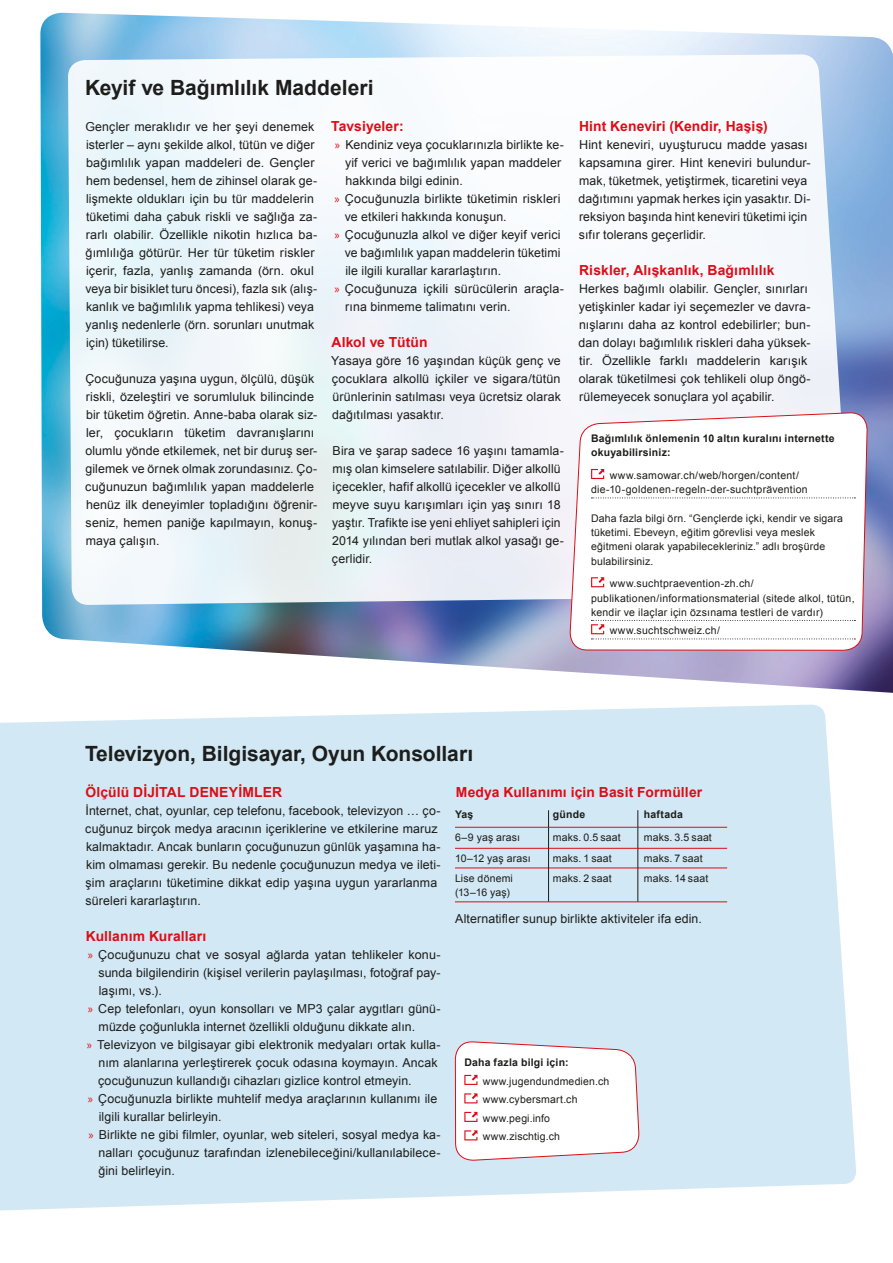
<style>
.page{position:relative;width:893px;height:1263px;background:#fff}
.page>*{position:absolute;margin:0;border:0;box-sizing:border-box;transform-origin:0 0}
.t1{font:700 21px "Arial";color:#1d1d1b}
.t2{font:700 13.8px "Arial";letter-spacing:.01em;color:#dc0d16}
.t3{font:12.3px/18px "Arial";letter-spacing:.01em;color:#1d1d1b}
.t4{font:10.5px/14.2px "Arial";letter-spacing:.02em;color:#1d1d1b}
.t5{font:700 10.5px/14.2px "Arial";letter-spacing:.02em;color:#1d1d1b}
.s1{font-family:"Myriad Pro";color:#dc0d16}
</style>
<div class="page">
<img style="left:40px;top:13px;width:853px;height:680px">
<svg style="left:68px;top:54px;width:784px;height:551px;fill:#f3f7fb"></svg>
<svg style="left:569px;top:412px;width:299px;height:239px"></svg>
<svg style="left:640px;top:497px;width:215px;height:1px"></svg>
<svg style="left:591px;top:469px;width:13px;height:10px"></svg>
<svg style="left:640px;top:620px;width:215px;height:19px"></svg>
<div style="left:0;top:704px;width:856px;height:507px;background:#d2e8f4"></div>
<hr style="left:638px;top:827px;width:89px;height:1px;background:#dc0d16">
<hr style="left:638px;top:848px;width:89px;height:1px;background:#dc0d16">
<hr style="left:638px;top:868px;width:89px;height:1px;background:#dc0d16">
<hr style="left:638px;top:901px;width:89px;height:1px;background:#dc0d16">
<svg style="left:455px;top:490px;width:185px;height:721px"></svg>
<svg style="left:455px;top:1041px;width:185px;height:120px"></svg>
<h1 class="t1" style="left:85px;top:73px;width:290px">Keyif ve Bağımlılık Maddeleri</h1>
<p class="t3" style="left:85px;top:118px;width:233px">Gençler meraklıdır ve her şeyi denemek isterler – aynı şekilde alkol, tütün ve diğer bağımlılık yapan maddeleri de. Gençler hem bedensel, hem de zihinsel olarak ge&shy;lişmekte oldukları için bu tür maddelerin tüketimi daha çabuk riskli ve sağlığa za&shy;rarlı olabilir. Özellikle nikotin hızlıca ba&shy;ğımlılığa götürür. Her tür tüketim riskler içerir, fazla, yanlış zamanda (örn. okul veya bir bisiklet turu öncesi), fazla sık (alış&shy;kanlık ve bağımlılık yapma tehlikesi) veya yanlış nedenlerle (örn. sorunları unutmak için) tüketilirse.</p>
<p class="t3" style="left:85px;top:370px;width:233px">Çocuğunuza yaşına uygun, ölçülü, düşük riskli, özeleştiri ve sorumluluk bilincinde bir tüketim öğretin. Anne-baba olarak siz&shy;ler, çocukların tüketim davranışlarını olumlu yönde etkilemek, net bir duruş ser&shy;gilemek ve örnek olmak zorundasınız. Ço&shy;cuğunuzun bağımlılık yapan maddelerle henüz ilk deneyimler topladığını öğrenir&shy;seniz, hemen paniğe kapılmayın, konuş&shy;maya çalışın.</p>
<p class="t2" style="left:331px;top:117px;width:74px">Tavsiyeler:</p>
<p class="t3" style="left:335px;top:136px;width:230px"><span class="s1">»</span> Kendiniz veya çocuklarınızla birlikte ke-</p>
<p class="t3" style="left:345px;top:154px;width:218px">yif verici ve bağımlılık yapan maddeler</p>
<p class="t3" style="left:345px;top:172px;width:119px">hakkında bilgi edinin.</p>
<p class="t3" style="left:334px;top:190px;width:228px"><span class="s1">»</span> Çocuğunuzla birlikte tüketimin riskleri</p>
<p class="t3" style="left:345px;top:208px;width:163px">ve etkileri hakkında konuşun.</p>
<p class="t3" style="left:334px;top:226px;width:228px"><span class="s1">»</span> Çocuğunuzla alkol ve diğer keyif verici</p>
<p class="t3" style="left:345px;top:244px;width:217px">ve bağımlılık yapan maddelerin tüketimi</p>
<p class="t3" style="left:345px;top:262px;width:157px">ile ilgili kurallar kararlaştırın.</p>
<p class="t3" style="left:334px;top:280px;width:231px"><span class="s1">»</span> Çocuğunuza içkili sürücülerin araçla-</p>
<p class="t3" style="left:345px;top:298px;width:167px">rına binmeme talimatını verin.</p>
<p class="t2" style="left:332px;top:333px;width:98px">Alkol ve Tütün</p>
<p class="t3" style="left:331px;top:352px;width:231px;text-align:justify">Yasaya göre 16 yaşından küçük genç ve çocuklara alkollü içkiler ve sigara/tütün ürünlerinin satılması veya ücretsiz olarak dağıtılması yasaktır.</p>
<p class="t3" style="left:332px;top:442px;width:233px">Bira ve şarap sadece 16 yaşını tamamla&shy;mış olan kimselere satılabilir. Diğer alkollü içecekler, hafif alkollü içecekler ve alkollü meyve suyu karışımları için yaş sınırı 18 yaştır. Trafikte ise yeni ehliyet sahipleri için 2014 yılından beri mutlak alkol yasağı ge&shy;çerlidir.</p>
<p class="t2" style="left:579px;top:117px;width:190px">Hint Keneviri (Kendir, Haşiş)</p>
<p class="t3" style="left:579px;top:136px;width:233px">Hint keneviri, uyuşturucu madde yasası kapsamına girer. Hint keneviri bulundur&shy;mak, tüketmek, yetiştirmek, ticaretini veya dağıtımını yapmak herkes için yasaktır. Di&shy;reksiyon başında hint keneviri tüketimi için sıfır tolerans geçerlidir.</p>
<p class="t2" style="left:579px;top:261px;width:197px">Riskler, Alışkanlık, Bağımlılık</p>
<p class="t3" style="left:579px;top:280px;width:233px">Herkes bağımlı olabilir. Gençler, sınırları yetişkinler kadar iyi seçemezler ve davra&shy;nışlarını daha az kontrol edebilirler; bun&shy;dan dolayı bağımlılık riskleri daha yüksek&shy;tir. Özellikle farklı maddelerin karışık olarak tüketilmesi çok tehlikeli olup öngö&shy;rülemeyecek sonuçlara yol açabilir.</p>
<p class="t5" style="left:591px;top:431px;width:245px">Bağımlılık önlemenin 10 altın kuralını internette okuyabilirsiniz:</p>
<p class="t4" style="left:591px;top:468px;width:218px;text-indent:19px">www.samowar.ch/web/horgen/content/ die-10-goldenen-regeln-der-suchtprävention</p>
<p class="t4" style="left:591px;top:511px;width:254px">Daha fazla bilgi örn. “Gençlerde içki, kendir ve sigara tüketimi. Ebeveyn, eğitim görevlisi veya meslek eğitmeni olarak yapabilecekleriniz.” adlı broşürde bulabilirsiniz.</p>
<p class="t4" style="left:591px;top:577px;width:265px;text-indent:19px">www.suchtpraevention-zh.ch/ publikationen/informationsmaterial (sitede alkol, tütün, kendir ve ilaçlar için özsınama testleri de vardır)</p>
<p class="t4" style="left:610px;top:624px;width:112px">www.suchtschweiz.ch/</p>
<h1 class="t1" style="left:85px;top:739px;width:390px">Televizyon, Bilgisayar, Oyun Konsolları</h1>
<p class="t2" style="left:85px;top:783px;width:198px">Ölçülü DİJİTAL DENEYİMLER</p>
<p class="t3" style="left:85px;top:802px;width:357px">İnternet, chat, oyunlar, cep telefonu, facebook, televizyon … ço&shy;cuğunuz birçok medya aracının içeriklerine ve etkilerine maruz kalmaktadır. Ancak bunların çocuğunuzun günlük yaşamına ha&shy;kim olmaması gerekir. Bu nedenle çocuğunuzun medya ve ileti&shy;şim araçlarını tüketimine dikkat edip yaşına uygun yararlanma süreleri kararlaştırın.</p>
<p class="t2" style="left:86px;top:927px;width:122px">Kullanım Kuralları</p>
<p class="t3" style="left:88px;top:946px;width:354px"><span class="s1">»</span> Çocuğunuzu chat ve sosyal ağlarda yatan tehlikeler konu-</p>
<p class="t3" style="left:98px;top:964px;width:344px">sunda bilgilendirin (kişisel verilerin paylaşılması, fotoğraf pay-</p>
<p class="t3" style="left:99px;top:982px;width:65px">laşımı, vs.).</p>
<p class="t3" style="left:88px;top:1000px;width:354px"><span class="s1">»</span> Cep telefonları, oyun konsolları ve MP3 çalar aygıtları günü-</p>
<p class="t3" style="left:99px;top:1018px;width:318px">müzde çoğunlukla internet özellikli olduğunu dikkate alın.</p>
<p class="t3" style="left:87px;top:1036px;width:355px"><span class="s1">»</span> Televizyon ve bilgisayar gibi elektronik medyaları ortak kulla-</p>
<p class="t3" style="left:99px;top:1054px;width:340px">nım alanlarına yerleştirerek çocuk odasına koymayın. Ancak</p>
<p class="t3" style="left:98px;top:1072px;width:315px">çocuğunuzun kullandığı cihazları gizlice kontrol etmeyin.</p>
<p class="t3" style="left:88px;top:1090px;width:351px"><span class="s1">»</span> Çocuğunuzla birlikte muhtelif medya araçlarının kullanımı ile</p>
<p class="t3" style="left:99px;top:1108px;width:124px">ilgili kurallar belirleyin.</p>
<p class="t3" style="left:88px;top:1126px;width:354px"><span class="s1">»</span> Birlikte ne gibi filmler, oyunlar, web siteleri, sosyal medya ka-</p>
<p class="t3" style="left:99px;top:1144px;width:343px">nalları çocuğunuz tarafından izlenebileceğini/kullanılabilece-</p>
<p class="t3" style="left:98px;top:1162px;width:78px">ğini belirleyin.</p>
<p class="t2" style="left:456px;top:783px;width:248px">Medya Kullanımı için Basit Formüller</p>
<p class="t5" style="left:455px;top:807px;width:20px">Yaş</p>
<p class="t5" style="left:553px;top:807px;width:34px">günde</p>
<p class="t5" style="left:644px;top:807px;width:41px">haftada</p>
<p class="t4" style="left:455px;top:830px;width:67px">6–9 yaş arası</p>
<p class="t4" style="left:553px;top:830px;width:69px">maks. 0.5 saat</p>
<p class="t4" style="left:644px;top:830px;width:70px">maks. 3.5 saat</p>
<p class="t4" style="left:455px;top:851px;width:77px">10–12 yaş arası</p>
<p class="t4" style="left:553px;top:851px;width:60px">maks. 1 saat</p>
<p class="t4" style="left:644px;top:851px;width:60px">maks. 7 saat</p>
<p class="t4" style="left:455px;top:871px;width:59px">Lise dönemi (13–16 yaş)</p>
<p class="t4" style="left:553px;top:871px;width:60px">maks. 2 saat</p>
<p class="t4" style="left:644px;top:871px;width:66px">maks. 14 saat</p>
<p class="t3" style="left:455px;top:910px;width:248px">Alternatifler sunup birlikte aktiviteler ifa edin.</p>
<p class="t5" style="left:464px;top:1056px;width:106px">Daha fazla bilgi için:</p>
<p class="t4" style="left:483px;top:1072px;width:128px;line-height:18.5px">www.jugendundmedien.ch www.cybersmart.ch www.pegi.info www.zischtig.ch</p>
</div>
